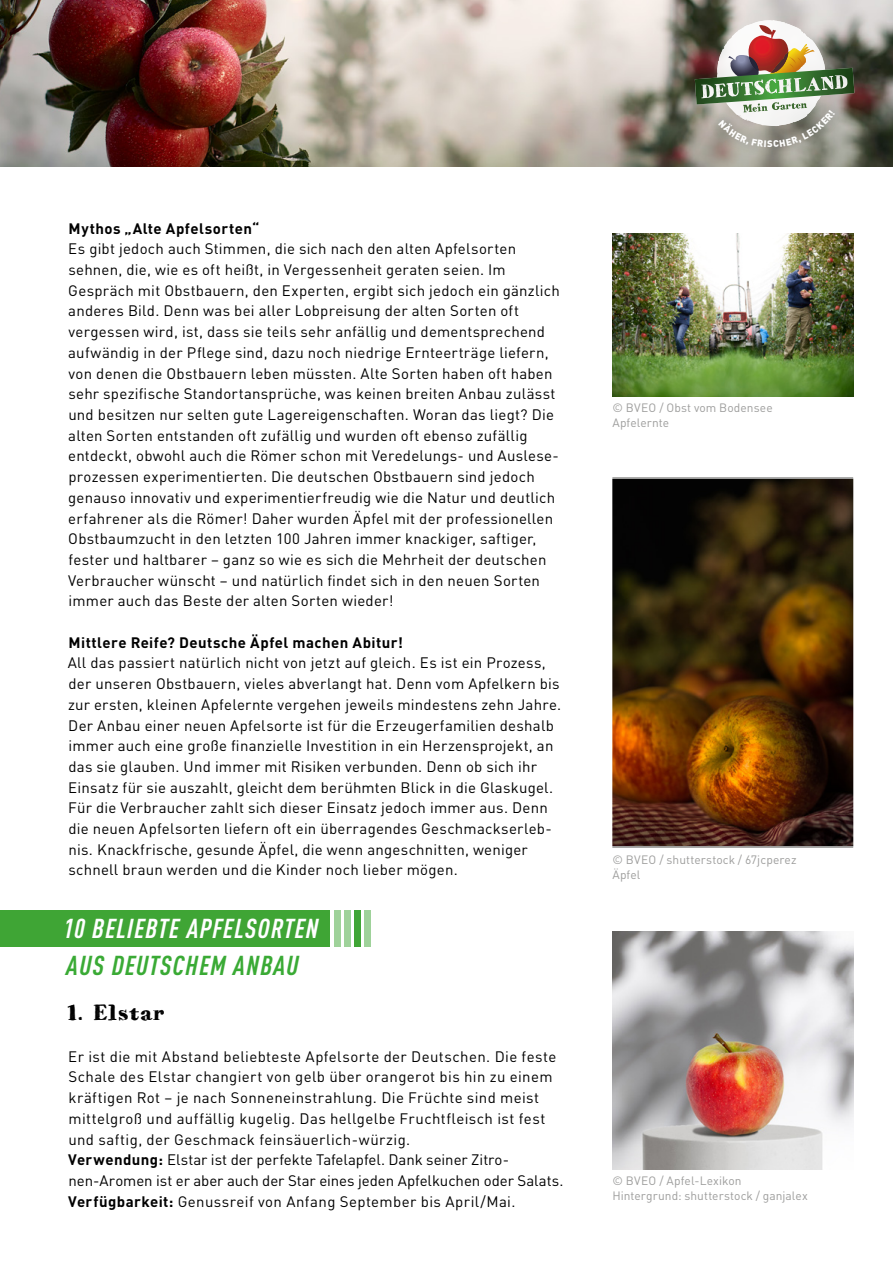
<style>
.page{position:relative;width:893px;height:1263px;background:#fff}
.page>*{position:absolute;margin:0;border:0;box-sizing:border-box;transform-origin:0 0}
.t1{font:italic 700 condensed 27px "DIN Pro";letter-spacing:.035em;color:#fff}
.t2{font:italic 700 condensed 27px "DIN Pro";letter-spacing:.045em;color:#3aaa35}
.t3{font:22.5px "HVD Bodedo";letter-spacing:.005em;color:#000}
.t4{font:15px/20.7px "DIN Pro";letter-spacing:.015em;color:#000}
.t5{font:700 15px "DIN Pro";letter-spacing:.03em;color:#000}
.t6{font:12px/15px "DIN Pro";letter-spacing:.005em;color:#9d9d9c}
.s1{font-weight:700}
</style>
<div class="page">
<img style="left:0;top:0;width:893px;height:167px">
<img style="left:612px;top:234px;width:241px;height:162px">
<img style="left:612px;top:477px;width:242px;height:371px">
<img style="left:612px;top:931px;width:241px;height:238px">
<div style="left:0;top:910px;width:330px;height:36px;background:#3fa535"></div>
<div style="left:334px;top:910px;width:6px;height:36px;background:#9fd29a"></div>
<div style="left:344px;top:910px;width:7px;height:36px;background:#9fd29a"></div>
<div style="left:354px;top:910px;width:7px;height:36px;background:#3fa535"></div>
<div style="left:365px;top:910px;width:6px;height:36px;background:#9fd29a"></div>
<img style="left:695px;top:20px;width:159px;height:147px">
<p class="t5" style="left:69px;top:216px;width:192px">Mythos „Alte Apfelsorten“</p>
<p class="t4" style="left:68px;top:237px;width:493px">Es gibt jedoch auch Stimmen, die sich nach den alten Apfelsorten sehnen, die, wie es oft heißt, in Vergessenheit geraten seien. Im Gespräch mit Obstbauern, den Experten, ergibt sich jedoch ein gänzlich anderes Bild. Denn was bei aller Lobpreisung der alten Sorten oft vergessen wird, ist, dass sie teils sehr anfällig und dementsprechend aufwändig in der Pflege sind, dazu noch niedrige Ernteerträge liefern, von denen die Obstbauern leben müssten. Alte Sorten haben oft haben sehr spezifische Standortansprüche, was keinen breiten Anbau zulässt und besitzen nur selten gute Lagereigenschaften. Woran das liegt? Die alten Sorten entstanden oft zufällig und wurden oft ebenso zufällig entdeckt, obwohl auch die Römer schon mit Veredelungs- und Auslese&shy;prozessen experimentierten. Die deutschen Obstbauern sind jedoch genauso innovativ und experimentierfreudig wie die Natur und deutlich erfahrener als die Römer! Daher wurden Äpfel mit der professionellen Obstbaumzucht in den letzten 100 Jahren immer knackiger, saftiger, fester und haltbarer – ganz so wie es sich die Mehrheit der deutschen Verbraucher wünscht – und natürlich findet sich in den neuen Sorten immer auch das Beste der alten Sorten wieder!</p>
<p class="t5" style="left:69px;top:630px;width:336px">Mittlere Reife? Deutsche Äpfel machen Abitur!</p>
<p class="t4" style="left:68px;top:651px;width:495px">All das passiert natürlich nicht von jetzt auf gleich. Es ist ein Prozess, der unseren Obstbauern, vieles abverlangt hat. Denn vom Apfelkern bis zur ersten, kleinen Apfelernte vergehen jeweils mindestens zehn Jahre.<br>Der Anbau einer neuen Apfelsorte ist für die Erzeugerfamilien deshalb immer auch eine große finanzielle Investition in ein Herzensprojekt, an das sie glauben. Und immer mit Risiken verbunden. Denn ob sich ihr Einsatz für sie auszahlt, gleicht dem berühmten Blick in die Glaskugel.<br>Für die Verbraucher zahlt sich dieser Einsatz jedoch immer aus. Denn die neuen Apfelsorten liefern oft ein überragendes Geschmackserleb&shy;nis. Knackfrische, gesunde Äpfel, die wenn angeschnitten, weniger schnell braun werden und die Kinder noch lieber mögen.</p>
<h1 class="t1" style="left:64px;top:908px;width:256px">10 BELIEBTE APFELSORTEN</h1>
<h1 class="t2" style="left:66px;top:945px;width:234px">AUS DEUTSCHEM ANBAU</h1>
<h2 class="t3" style="left:67px;top:998px;width:99px">1. Elstar</h2>
<p class="t4" style="left:68px;top:1044px;width:497px">Er ist die mit Abstand beliebteste Apfelsorte der Deutschen. Die feste Schale des Elstar changiert von gelb über orangerot bis hin zu einem kräftigen Rot – je nach Sonneneinstrahlung. Die Früchte sind meist mittelgroß und auffällig kugelig. Das hellgelbe Fruchtfleisch ist fest und saftig, der Geschmack feinsäuerlich-würzig.<br><span class="s1">Verwendung:</span> Elstar ist der perfekte Tafelapfel. Dank seiner Zitro&shy;nen-Aromen ist er aber auch der Star eines jeden Apfelkuchen oder Salats.<br><span class="s1">Verfügbarkeit:</span> Genussreif von Anfang September bis April/Mai.</p>
<p class="t6" style="left:612px;top:399px;width:162px">© BVEO / Obst vom Bodensee<br>Apfelernte</p>
<p class="t6" style="left:612px;top:851px;width:186px">© BVEO / shutterstock / 67jcperez<br>Äpfel</p>
<p class="t6" style="left:612px;top:1172px;width:197px">© BVEO / Apfel-Lexikon<br>Hintergrund: shutterstock / ganjalex</p>
</div>
